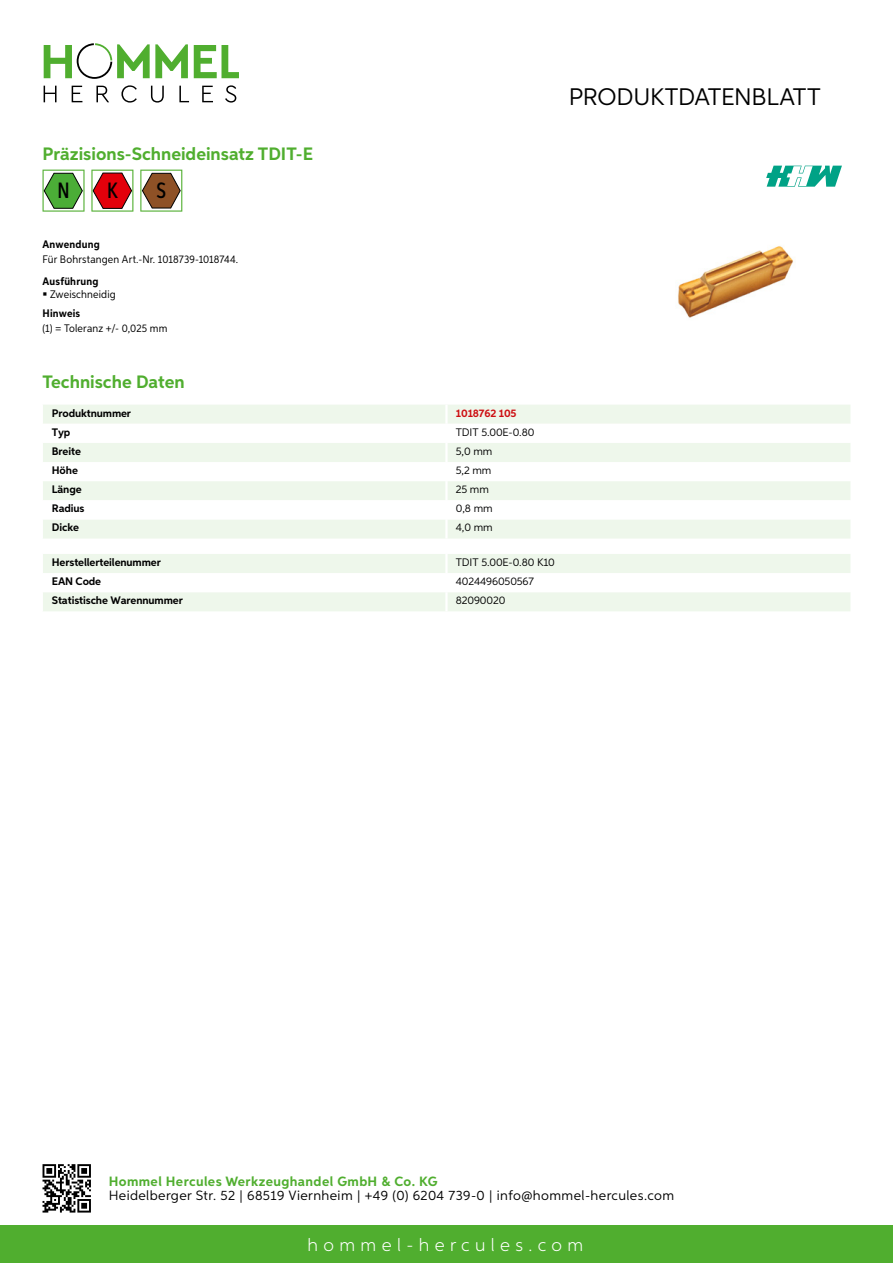
<style>
.page{position:relative;width:893px;height:1263px;background:#fff}
.page>*{position:absolute;margin:0;border:0;box-sizing:border-box;transform-origin:0 0}
.t1{font:24px "Aspira";letter-spacing:-.01em;color:#000}
.t2{font:500 22.2px "Aspira XX Nar";color:#000}
.t3{font:700 18px "Aspira";color:#50ae2f}
.t4{font:300 18px "Aspira";letter-spacing:.3em;color:#fff}
.t5{font:13.5px "Aspira";letter-spacing:.03em;color:#000}
.t6{font:700 13.5px "Aspira";letter-spacing:.03em;color:#50ae2f}
.t7{font:700 10.95px "Aspira";letter-spacing:-.01em;color:#000}
.t8{font:10.95px "Aspira";letter-spacing:-.01em;color:#000}
.t9{font:10.95px "Aspira Nar";letter-spacing:.015em;color:#000}
.t10{font:700 10.95px "Aspira Nar";letter-spacing:.02em;color:#000}
.t11{font:700 10.95px "Aspira";letter-spacing:-.01em;color:#cd1013}
</style>
<div class="page">
<div style="left:0;top:1226px;width:893px;height:37px;background:#50ae2f"></div>
<svg style="left:43px;top:1164px;width:48px;height:48px"></svg>
<svg style="left:194px;top:45px;width:45px;height:33px"></svg>
<svg style="left:44px;top:43px;width:144px;height:36px"></svg>
<svg style="left:44px;top:86px;width:13px;height:16px"></svg>
<svg style="left:72px;top:86px;width:10px;height:16px"></svg>
<svg style="left:96px;top:86px;width:13px;height:16px"></svg>
<svg style="left:121px;top:85px;width:16px;height:18px"></svg>
<svg style="left:151px;top:86px;width:13px;height:17px"></svg>
<svg style="left:179px;top:86px;width:10px;height:16px"></svg>
<svg style="left:202px;top:86px;width:11px;height:16px"></svg>
<svg style="left:225px;top:85px;width:11px;height:18px"></svg>
<div style="left:43px;top:405px;width:807px;height:134px;background:#eef7eb"></div>
<svg style="left:43px;top:424px;width:807px;height:95px"></svg>
<hr style="left:445px;top:405px;width:3px;height:19px;background:#fff">
<hr style="left:445px;top:424px;width:3px;height:19px;background:#fff">
<hr style="left:445px;top:443px;width:3px;height:19px;background:#fff">
<hr style="left:445px;top:462px;width:3px;height:19px;background:#fff">
<hr style="left:445px;top:481px;width:3px;height:19px;background:#fff">
<hr style="left:445px;top:500px;width:3px;height:19px;background:#fff">
<hr style="left:445px;top:519px;width:3px;height:20px;background:#fff">
<svg style="left:43px;top:554px;width:807px;height:57px"></svg>
<hr style="left:445px;top:592px;width:3px;height:19px;background:#fff">
<svg style="left:43px;top:170px;width:42px;height:42px"></svg>
<svg style="left:91px;top:170px;width:42px;height:42px"></svg>
<svg style="left:140px;top:170px;width:42px;height:42px"></svg>
<img style="left:678px;top:246px;width:116px;height:72px">
<svg style="left:766px;top:166px;width:76px;height:21px"></svg>
<h1 class="t1" style="left:569px;top:82px;width:253px">Produktdatenblatt</h1>
<h3 class="t3" style="left:43px;top:142px;width:272px">Präzisions-Schneideinsatz TDIT-E</h3>
<h2 class="t2" style="left:57px;top:177px;width:14px">N</h2>
<h2 class="t2" style="left:107px;top:177px;width:12px">K</h2>
<h2 class="t2" style="left:156px;top:177px;width:11px">S</h2>
<p class="t10" style="left:43px;top:237px;width:59px">Anwendung</p>
<p class="t9" style="left:43px;top:252px;width:197px">Für Bohrstangen Art.-Nr. 1018739-1018744.</p>
<p class="t10" style="left:43px;top:274px;width:58px">Ausführung</p>
<p class="t9" style="left:50px;top:287px;width:67px">Zweischneidig</p>
<p class="t10" style="left:43px;top:306px;width:39px">Hinweis</p>
<p class="t9" style="left:43px;top:322px;width:126px">(1) = Toleranz +/- 0,025 mm</p>
<h3 class="t3" style="left:43px;top:370px;width:144px">Technische Daten</h3>
<p class="t7" style="left:52px;top:406px;width:81px">Produktnummer</p>
<p class="t11" style="left:456px;top:406px;width:62px">1018762 105</p>
<p class="t7" style="left:52px;top:425px;width:20px">Typ</p>
<p class="t8" style="left:456px;top:425px;width:80px">TD IT 5.00E-0.80</p>
<p class="t7" style="left:52px;top:444px;width:31px">Breite</p>
<p class="t8" style="left:456px;top:444px;width:38px">5,0 mm</p>
<p class="t7" style="left:52px;top:463px;width:28px">Höhe</p>
<p class="t8" style="left:456px;top:463px;width:37px">5,2 mm</p>
<p class="t7" style="left:52px;top:483px;width:31px">Länge</p>
<p class="t8" style="left:456px;top:483px;width:35px">25 mm</p>
<p class="t7" style="left:52px;top:502px;width:34px">Radius</p>
<p class="t8" style="left:456px;top:502px;width:38px">0,8 mm</p>
<p class="t7" style="left:52px;top:521px;width:29px">Dicke</p>
<p class="t8" style="left:456px;top:521px;width:38px">4,0 mm</p>
<p class="t7" style="left:52px;top:555px;width:111px">Herstellerteilenummer</p>
<p class="t8" style="left:456px;top:555px;width:101px">TD IT 5.00E-0.80 K10</p>
<p class="t7" style="left:52px;top:574px;width:51px">EAN Code</p>
<p class="t8" style="left:456px;top:575px;width:80px">4024496050567</p>
<p class="t7" style="left:52px;top:594px;width:132px">Statistische Warennummer</p>
<p class="t8" style="left:456px;top:594px;width:51px">82090020</p>
<p class="t6" style="left:109px;top:1172px;width:330px">Hommel Hercules Werkzeughandel GmbH &amp; Co. KG</p>
<p class="t5" style="left:109px;top:1187px;width:567px">Heidelberger Str. 52 | 68519 Viernheim | +49 (0) 6204 739-0 | info@hommel-hercules.com</p>
<h3 class="t4" style="left:307px;top:1234px;width:277px">hommel-hercules.com</h3>
</div>
